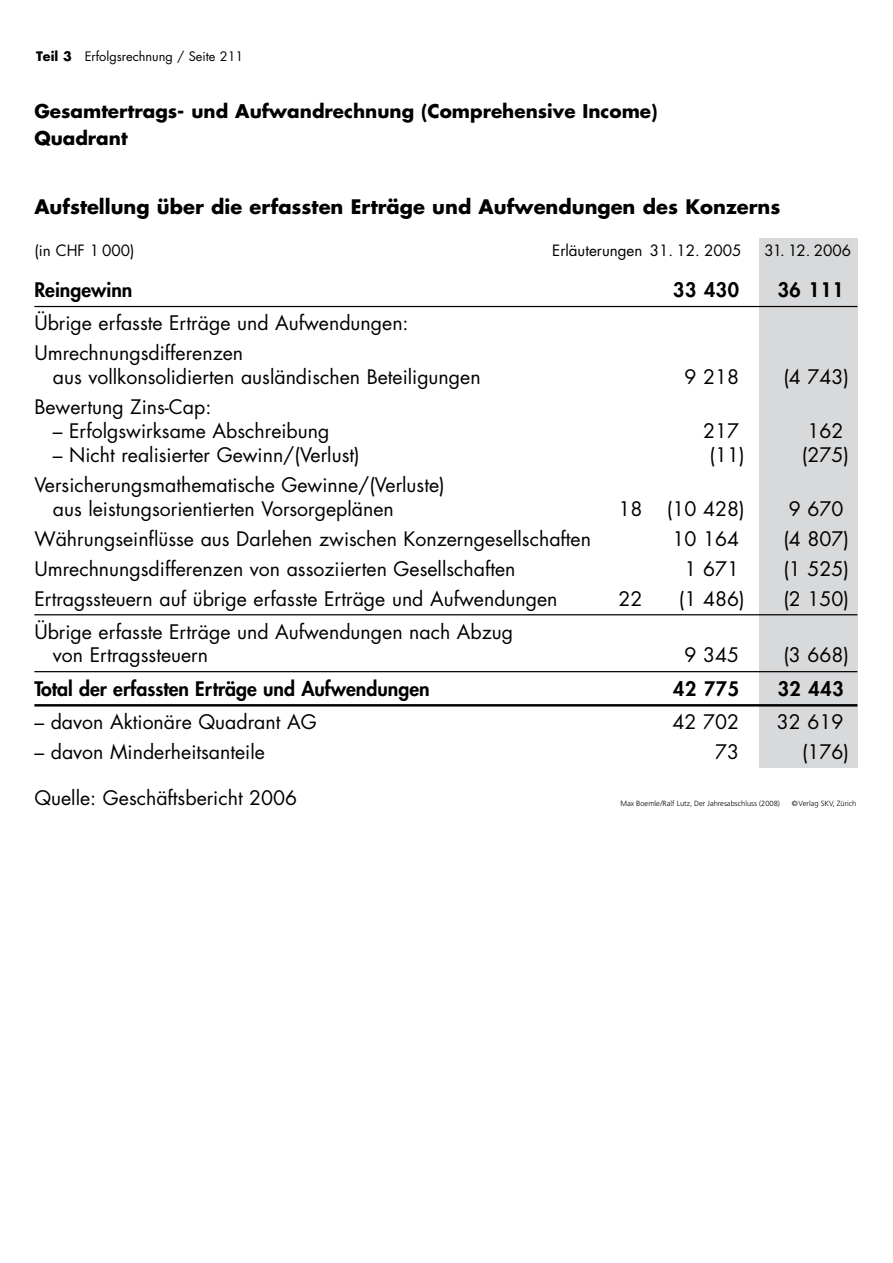
<style>
.page{position:relative;width:893px;height:1263px;background:#fff}
.page>*{position:absolute;margin:0;border:0;box-sizing:border-box;transform-origin:0 0}
.t1{font:19.5px/23.9px "Futura";color:#000}
.t2{font:800 19.5px "Futura";color:#000}
.t3{font:700 19.5px "Futura";color:#000}
.t4{font:700 18.45px/27.3px "Futura";color:#000}
.t5{font:15.15px "Futura";color:#000}
.t6{font:12.75px "Futura";color:#000}
.t7{font:300 7.5px "Frutiger";color:#000}
.s1{font-weight:700}
</style>
<div class="page">
<div style="left:759px;top:238px;width:98px;height:529px;background:#d8d9db"></div>
<hr style="left:34px;top:306px;width:823px;height:1px;background:#000">
<hr style="left:34px;top:614px;width:823px;height:1px;background:#000">
<hr style="left:34px;top:671px;width:823px;height:1px;background:#000">
<hr style="left:34px;top:704px;width:823px;height:2px;background:#000">
<p class="t6" style="left:36px;top:48px;width:209px"><span class="s1">Teil 3</span> Erfolgsrechnung / Seite 211</p>
<p class="t4" style="left:34px;top:97px;width:625px">Gesamtertrags- und Aufwandrechnung (Comprehensive Income)<br>Quadrant</p>
<p class="t3" style="left:34px;top:194px;width:748px">Aufstellung über die erfassten Erträge und Aufwendungen des Konzerns</p>
<p class="t5" style="left:34px;top:241px;width:102px">(in CHF 1 000)</p>
<p class="t5" style="left:552px;top:241px;width:300px">Erläuterungen 31. 12. 2005<sup>1</sup> 31. 12. 2006</p>
<p class="t2" style="left:34px;top:278px;width:100px">Reingewinn</p>
<p class="t2" style="left:673px;top:278px;width:67px">33 430</p>
<p class="t2" style="left:778px;top:278px;width:67px">36 111</p>
<p class="t1" style="left:34px;top:308px;width:376px;line-height:30px">Übrige erfasste Erträge und Aufwendungen:<br>Umrechnungsdifferenzen</p>
<p class="t1" style="left:53px;top:365px;width:429px">aus vollkonsolidierten ausländischen Beteiligungen</p>
<p class="t1" style="left:684px;top:365px;width:56px">9 218</p>
<p class="t1" style="left:783px;top:365px;width:67px">(4 743)</p>
<p class="t1" style="left:34px;top:395px;width:179px">Bewertung Zins-Cap:</p>
<p class="t1" style="left:53px;top:419px;width:278px">– Erfolgswirksame Abschreibung</p>
<p class="t1" style="left:703px;top:419px;width:38px">217</p>
<p class="t1" style="left:807px;top:419px;width:38px">162</p>
<p class="t1" style="left:53px;top:443px;width:308px">– Nicht realisierter Gewinn/(Verlust)</p>
<p class="t1" style="left:710px;top:443px;width:37px">(11)</p>
<p class="t1" style="left:802px;top:443px;width:49px">(275)</p>
<p class="t1" style="left:53px;top:473px;width:393px;text-indent:-18px">Versicherungsmathematische Gewinne/(Verluste) aus leistungsorientierten Vorsorgeplänen</p>
<p class="t1" style="left:618px;top:497px;width:26px">18</p>
<p class="t1" style="left:667px;top:497px;width:79px">(10 428)</p>
<p class="t1" style="left:789px;top:497px;width:56px">9 670</p>
<p class="t1" style="left:34px;top:527px;width:558px">Währungseinflüsse aus Darlehen zwischen Konzerngesellschaften</p>
<p class="t1" style="left:672px;top:527px;width:68px">10 164</p>
<p class="t1" style="left:783px;top:527px;width:67px">(4 807)</p>
<p class="t1" style="left:34px;top:557px;width:483px">Umrechnungsdifferenzen von assoziierten Gesellschaften</p>
<p class="t1" style="left:684px;top:557px;width:56px">1 671</p>
<p class="t1" style="left:783px;top:557px;width:67px">(1 525)</p>
<p class="t1" style="left:34px;top:587px;width:525px">Ertragssteuern auf übrige erfasste Erträge und Aufwendungen</p>
<p class="t1" style="left:618px;top:587px;width:26px">22</p>
<p class="t1" style="left:679px;top:587px;width:67px">(1 486)</p>
<p class="t1" style="left:783px;top:587px;width:67px">(2 150)</p>
<p class="t1" style="left:53px;top:620px;width:462px;text-indent:-18px">Übrige erfasste Erträge und Aufwendungen nach Abzug von Ertragssteuern</p>
<p class="t1" style="left:684px;top:643px;width:56px">9 345</p>
<p class="t1" style="left:783px;top:643px;width:67px">(3 668)</p>
<p class="t2" style="left:34px;top:676px;width:397px">Total der erfassten Erträge und Aufwendungen</p>
<p class="t2" style="left:673px;top:676px;width:67px">42 775</p>
<p class="t2" style="left:778px;top:676px;width:67px">32 443</p>
<p class="t1" style="left:34px;top:710px;width:284px">– davon Aktionäre Quadrant AG</p>
<p class="t1" style="left:672px;top:710px;width:68px">42 702</p>
<p class="t1" style="left:777px;top:710px;width:68px">32 619</p>
<p class="t1" style="left:34px;top:740px;width:232px">– davon Minderheitsanteile</p>
<p class="t1" style="left:715px;top:740px;width:26px">73</p>
<p class="t1" style="left:802px;top:740px;width:49px">(176)</p>
<p class="t1" style="left:34px;top:786px;width:264px">Quelle: Geschäftsbericht 2006</p>
<p class="t7" style="left:620px;top:799px;width:161px">Max Boemle/Ralf Lutz, Der Jahresabschluss (2008)</p>
<p class="t7" style="left:792px;top:799px;width:66px">©Verlag SKV, Zürich</p>
</div>
